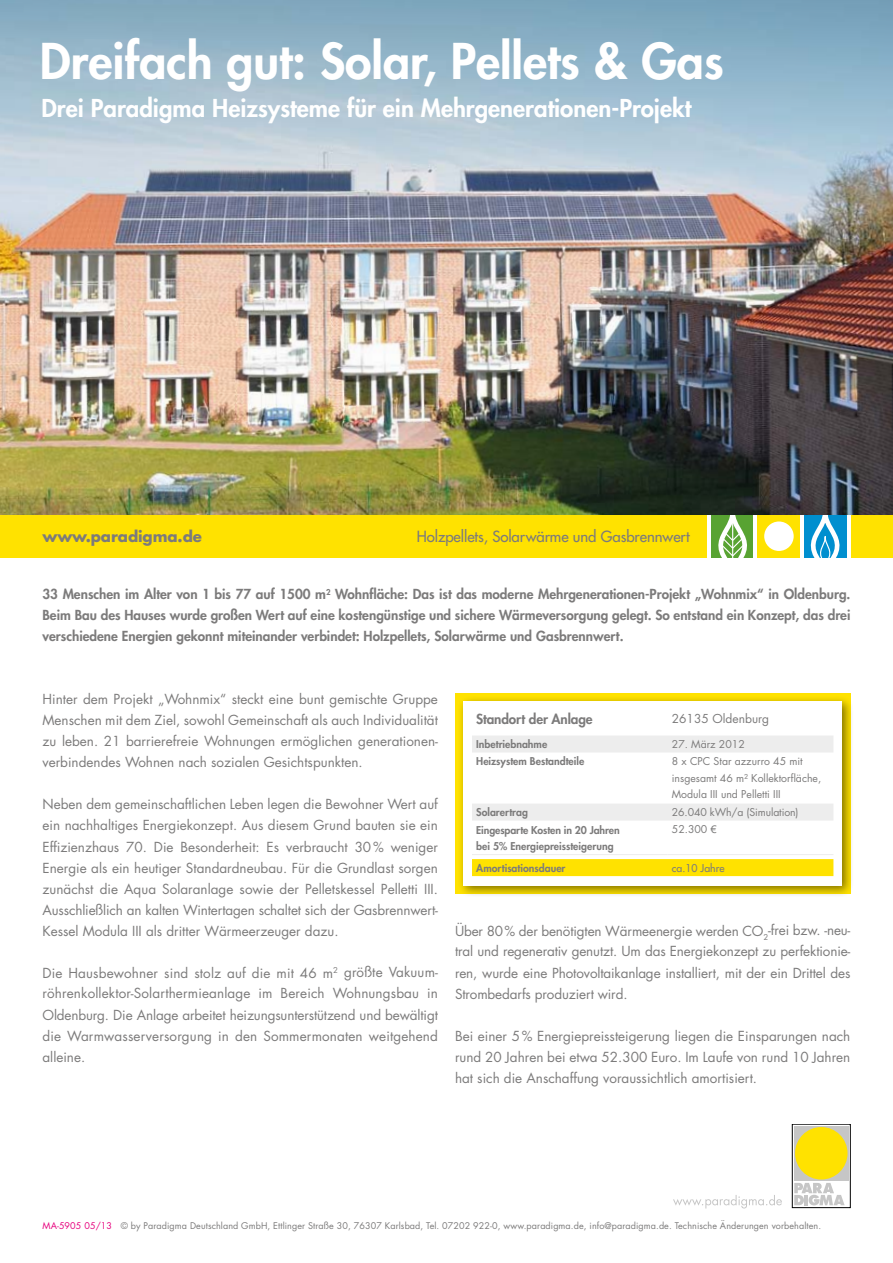
<style>
.page{position:relative;width:893px;height:1263px;background:#fff}
.page>*{position:absolute;margin:0;border:0;box-sizing:border-box;transform-origin:0 0}
.t1{font:800 48px "Futura";color:#fff}
.t2{font:800 24px "Futura";color:#fff}
.t3{font:15px "Futura";letter-spacing:-.005em;color:#7c7b7b}
.t4{font:700 15px "Futura";letter-spacing:-.005em;color:#7c7b7b}
.t5{font:13.5px/21px "Futura";color:#7c7b7b;text-align:justify}
.t6{font:800 13.5px/21px "Futura";color:#7c7b7b;text-align:justify}
.t7{font:12px "Futura";color:#7c7b7b}
.t8{font:800 10.5px/16.5px "Futura";color:#7c7b7b}
.t9{font:10.5px/16.5px "Futura";color:#7c7b7b}
.t10{font:10.5px "Futura";color:#7c7b7b}
.t11{font:9px "Futura";letter-spacing:.01em;color:#7c7b7b}
.s1{font-family:"Arial"}
.s2{color:#e6007d}
</style>
<div class="page">
<img style="left:0;top:0;width:893px;height:515px">
<svg style="left:794px;top:1180px;width:54px;height:26px"></svg>
<div style="left:792px;top:1124px;width:58px;height:84px;border:1px solid #000"></div>
<div style="left:794px;top:1126px;width:54px;height:54px;background:#c6c6c6"></div>
<div style="left:795px;top:1127px;width:52px;height:52px;background:#ffe200;border-radius:50%"></div>
<svg style="left:794px;top:1183px;width:51px;height:22px"></svg>
<svg style="left:673px;top:1195px;width:109px;height:13px"></svg>
<div style="left:457px;top:695px;width:397px;height:203px;background:#000;opacity:.5"></div>
<div style="left:463px;top:701px;width:379px;height:185px;background:#fff"></div>
<svg style="left:472px;top:736px;width:361px;height:84px"></svg>
<div style="left:472px;top:859px;width:361px;height:17px;background:#ffe200"></div>
<hr style="left:472px;top:854px;width:196px;height:1px;background:#ededed">
<hr style="left:668px;top:854px;width:165px;height:1px;background:#ededed">
<div style="left:0;top:515px;width:893px;height:42px;background:#ffe200"></div>
<div style="left:707px;top:515px;width:51px;height:42px;background:#fff"></div>
<svg style="left:711px;top:515px;width:42px;height:43px"></svg>
<div style="left:754px;top:515px;width:50px;height:42px;background:linear-gradient(to bottom,#fff,#fff)"></div>
<div style="left:758px;top:515px;width:42px;height:42px;background:#ffe200"></div>
<div style="left:764px;top:521px;width:30px;height:30px;background:#fff;border-radius:50%"></div>
<svg style="left:800px;top:515px;width:50px;height:42px"></svg>
<svg style="left:804px;top:506px;width:42px;height:52px;background:#4098c1"></svg>
<h1 class="t1" style="left:40px;top:29px;width:685px">Dreifach gut: Solar, Pellets &amp; Gas</h1>
<h2 class="t2" style="left:41px;top:92px;width:651px">Drei Paradigma Heizsysteme für ein Mehrgenerationen-Projekt</h2>
<p class="t4" style="left:43px;top:526px;width:161px">www.paradigma.de</p>
<p class="t3" style="left:417px;top:527px;width:274px">Holzpellets, Solarwärme und Gasbrennwert</p>
<p class="t6" style="left:43px;top:584px;width:809px">33 Menschen im Alter von 1 bis 77 auf 1500 m<sup>2</sup> Wohnfläche: Das ist das moderne Mehrgenerationen-Projekt „Wohnmix“ in Oldenburg.<br>Beim Bau des Hauses wurde großen Wert auf eine kostengünstige und sichere Wärmeversorgung gelegt. So entstand ein Konzept, das drei verschiedene Energien gekonnt miteinander verbindet: Holzpellets, Solarwärme und Gasbrennwert.</p>
<p class="t5" style="left:43px;top:689px;width:397px">Hinter dem Projekt „Wohnmix“ steckt eine bunt gemischte Gruppe Menschen mit dem Ziel, sowohl Gemeinschaft als auch Individualität zu leben. 21 barrierefreie Wohnungen ermöglichen generationen&shy;verbindendes Wohnen nach sozialen Gesichtspunkten.</p>
<p class="t5" style="left:43px;top:794px;width:397px">Neben dem gemeinschaftlichen Leben legen die Bewohner Wert auf ein nachhaltiges Energiekonzept. Aus diesem Grund bauten sie ein Effizienzhaus 70. Die Besonderheit: Es verbraucht 30% weniger Energie als ein heutiger Standardneubau. Für die Grundlast sorgen zunächst die Aqua Solaranlage sowie der Pelletskessel Pelletti III.<br>Ausschließlich an kalten Wintertagen schaltet sich der Gasbrennwert-Kessel Modula III als dritter Wärmeerzeuger dazu.</p>
<p class="t5" style="left:43px;top:962px;width:397px">Die Hausbewohner sind stolz auf die mit 46 m<sup>2</sup> größte Vakuum&shy;röhrenkollektor-Solarthermieanlage im Bereich Wohnungsbau in Oldenburg. Die Anlage arbeitet heizungsunterstützend und bewältigt die Warmwasserversorgung in den Sommermonaten weitgehend alleine.</p>
<p class="t6" style="left:476px;top:708px;width:118px">Standort der Anlage</p>
<p class="t7" style="left:672px;top:710px;width:99px">26135 Oldenburg</p>
<p class="t8" style="left:476px;top:736px;width:73px">Inbetriebnahme</p>
<p class="t9" style="left:672px;top:736px;width:74px">27. März 2012</p>
<p class="t8" style="left:476px;top:753px;width:110px">Heizsystem Bestandteile</p>
<p class="t9" style="left:672px;top:753px;width:151px">8 x CPC Star azzurro 45 mit insgesamt 46 m² Kollektorfläche,<br>Modula III und Pelletti III</p>
<p class="t8" style="left:476px;top:804px;width:53px">Solarertrag</p>
<p class="t9" style="left:672px;top:804px;width:128px">26.040 kWh/a (Simulation)</p>
<p class="t8" style="left:476px;top:821px;width:145px">Eingesparte Kosten in 20 Jahren bei 5% Energiepreissteigerung</p>
<p class="t9" style="left:672px;top:821px;width:46px">52.300 <span class="s1">€</span></p>
<p class="t8" style="left:476px;top:859px;width:91px">Amortisationsdauer</p>
<p class="t10" style="left:672px;top:861px;width:54px">ca.10 Jahre</p>
<p class="t5" style="left:455px;top:920px;width:397px">Über 80% der benötigten Wärmeenergie werden CO<sub>2</sub>-frei bzw. -neu&shy;tral und regenerativ genutzt. Um das Energiekonzept zu perfektionie&shy;ren, wurde eine Photovoltaikanlage installiert, mit der ein Drittel des Strombedarfs produziert wird.</p>
<p class="t5" style="left:455px;top:1025px;width:397px">Bei einer 5% Energiepreissteigerung liegen die Einsparungen nach rund 20 Jahren bei etwa 52.300 Euro. Im Laufe von rund 10 Jahren hat sich die Anschaffung voraussichtlich amortisiert.</p>
<p class="t11" style="left:43px;top:1220px;width:780px"><span class="s2">MA-5905 05/13</span> © by Paradigma Deutschland GmbH, Ettlinger Straße 30, 76307 Karlsbad, Tel. 07202 922-0, www.paradigma.de, info@paradigma.de. Technische Änderungen vorbehalten.</p>
</div>
